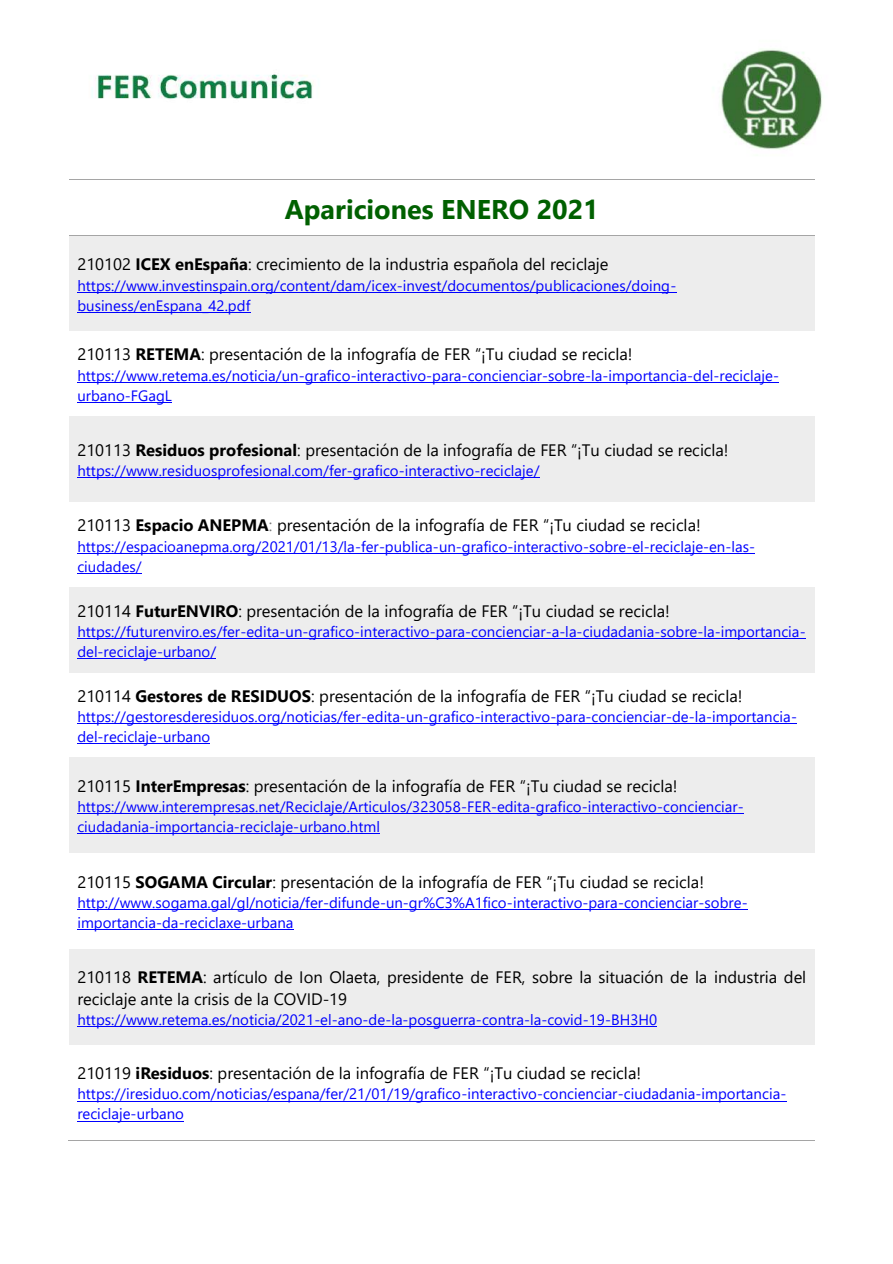
<style>
.page{position:relative;width:893px;height:1264px;background:#fff}
.page>*{position:absolute;margin:0;border:0;box-sizing:border-box;transform-origin:0 0}
.t1{font:700 27px "Segoe UI";color:#006000}
.t2{font:16.5px/21.9px "Segoe UI";color:#000}
.t3{font:15px/20px "Segoe UI";color:#00f}
.s1{font-weight:700}
.s2{color:#7b7b7b}
</style>
<div class="page">
<img style="left:92px;top:49px;width:730px;height:101px">
<div style="left:83px;top:104px;width:213px;height:43px;background:#fff"></div>
<hr style="left:69px;top:179px;width:745px;height:1px;background:#a5a5a5">
<div style="left:69px;top:236px;width:745px;height:94px;background:#ededed"></div>
<hr style="left:77px;top:292px;width:599px;height:1px;background:#00f">
<hr style="left:77px;top:312px;width:173px;height:1px;background:#00f">
<hr style="left:69px;top:235px;width:745px;height:1px;background:#a5a5a5">
<hr style="left:77px;top:382px;width:702px;height:1px;background:#00f">
<hr style="left:77px;top:402px;width:95px;height:1px;background:#00f">
<div style="left:69px;top:416px;width:745px;height:85px;background:#ededed"></div>
<hr style="left:77px;top:477px;width:462px;height:1px;background:#00f">
<hr style="left:77px;top:553px;width:678px;height:1px;background:#00f">
<hr style="left:77px;top:573px;width:65px;height:1px;background:#00f">
<div style="left:69px;top:587px;width:745px;height:85px;background:#ededed"></div>
<hr style="left:77px;top:638px;width:728px;height:1px;background:#00f">
<hr style="left:77px;top:658px;width:139px;height:1px;background:#00f">
<hr style="left:77px;top:723px;width:720px;height:1px;background:#00f">
<hr style="left:77px;top:743px;width:133px;height:1px;background:#00f">
<div style="left:69px;top:757px;width:745px;height:95px;background:#ededed"></div>
<hr style="left:77px;top:813px;width:667px;height:1px;background:#00f">
<hr style="left:77px;top:833px;width:303px;height:1px;background:#00f">
<hr style="left:77px;top:909px;width:670px;height:1px;background:#00f">
<hr style="left:77px;top:928px;width:216px;height:1px;background:#00f">
<div style="left:69px;top:948px;width:745px;height:96px;background:#ededed"></div>
<hr style="left:77px;top:1025px;width:580px;height:1px;background:#00f">
<hr style="left:77px;top:1100px;width:709px;height:1px;background:#00f">
<hr style="left:77px;top:1120px;width:107px;height:1px;background:#00f">
<hr style="left:68px;top:1139px;width:746px;height:1px;background:#a5a5a5">
<h1 class="t1" style="left:285px;top:190px;width:315px">Apariciones ENERO 2021</h1>
<p class="t2" style="left:77px;top:252px;width:532px">210102 <span class="s1">ICEX enEspaña</span>: crecimiento de la industria española del reciclaje</p>
<p class="t3" style="left:77px;top:274px;width:600px">https://www.investinspain.org/content/dam/icex-invest/documentos/publicaciones/doing&shy;business/enEspana_42.pdf</p>
<p class="t2" style="left:77px;top:342px;width:556px">210113 <span class="s1">RETEMA</span>: presentación de la infografía de FER “¡Tu ciudad se recicla!</p>
<p class="t3" style="left:77px;top:364px;width:703px">https://www.retema.es/noticia/un-grafico-interactivo-para-concienciar-sobre-la-importancia-del-reciclaje&shy;urbano-FGagL</p>
<p class="t2" style="left:77px;top:437px;width:652px">210113 <span class="s1">Residuos profesional</span>: presentación de la infografía de FER “¡Tu ciudad se recicla!</p>
<p class="t3" style="left:77px;top:459px;width:463px">https://www.residuosprofesional.com/fer-grafico-interactivo-reciclaje/</p>
<p class="t2" style="left:77px;top:513px;width:624px">210113 <span class="s1">Espacio ANEPMA</span><span class="s2">:</span> presentación de la infografía de FER “¡Tu ciudad se recicla!</p>
<p class="t3" style="left:77px;top:535px;width:679px">https://espacioanepma.org/2021/01/13/la-fer-publica-un-grafico-interactivo-sobre-el-reciclaje-en-las&shy;ciudades/</p>
<p class="t2" style="left:77px;top:598px;width:594px">210114 <span class="s1">FuturENVIRO</span>: presentación de la infografía de FER “¡Tu ciudad se recicla!</p>
<p class="t3" style="left:77px;top:620px;width:729px">https://futurenviro.es/fer-edita-un-grafico-interactivo-para-concienciar-a-la-ciudadania-sobre-la-importancia&shy;del-reciclaje-urbano/</p>
<p class="t2" style="left:77px;top:683px;width:666px">210114 <span class="s1">Gestores de RESIDUOS</span>: presentación de la infografía de FER “¡Tu ciudad se recicla!</p>
<p class="t3" style="left:77px;top:705px;width:721px">https://gestoresderesiduos.org/noticias/fer-edita-un-grafico-interactivo-para-concienciar-de-la-importancia&shy;del-reciclaje-urbano</p>
<p class="t2" style="left:77px;top:773px;width:601px">210115 <span class="s1">InterEmpresas</span>: presentación de la infografía de FER “¡Tu ciudad se recicla!</p>
<p class="t3" style="left:77px;top:795px;width:668px">https://www.interempresas.net/Reciclaje/Articulos/323058-FER-edita-grafico-interactivo-concienciar&shy;ciudadania-importancia-reciclaje-urbano.html</p>
<p class="t2" style="left:77px;top:869px;width:628px">210115 <span class="s1">SOGAMA Circular</span>: presentación de la infografía de FER “¡Tu ciudad se recicla!</p>
<p class="t3" style="left:77px;top:891px;width:671px">http://www.sogama.gal/gl/noticia/fer-difunde-un-gr%C3%A1fico-interactivo-para-concienciar-sobre&shy;importancia-da-reciclaxe-urbana</p>
<p class="t2" style="left:77px;top:964px;width:730px">210118 <span class="s1">RETEMA</span>: artículo de Ion Olaeta, presidente de FER, sobre la situación de la industria del reciclaje ante la crisis de la COVID-19</p>
<p class="t3" style="left:77px;top:1007px;width:581px">https://www.retema.es/noticia/2021-el-ano-de-la-posguerra-contra-la-covid-19-BH3H0</p>
<p class="t2" style="left:77px;top:1060px;width:565px">210119 <span class="s1">iResiduos</span>: presentación de la infografía de FER “¡Tu ciudad se recicla!</p>
<p class="t3" style="left:77px;top:1082px;width:710px">https://iresiduo.com/noticias/espana/fer/21/01/19/grafico-interactivo-concienciar-ciudadania-importancia&shy;reciclaje-urbano</p>
</div>
